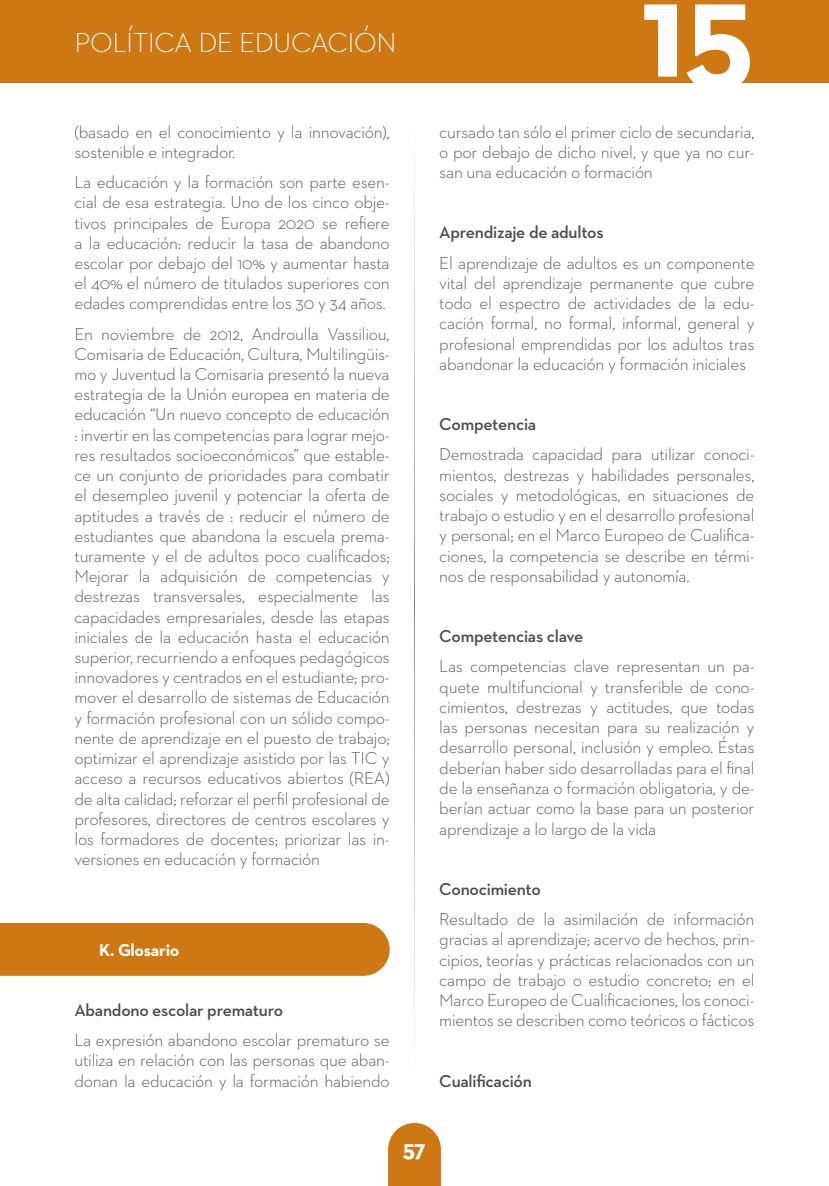
<style>
.page{position:relative;width:829px;height:1186px;background:#fff}
.page>*{position:absolute;margin:0;border:0;box-sizing:border-box;transform-origin:0 0}
.t1{font:700 138.25px "Neutraface 2 Text";color:#fff}
.t2{font:300 28px "Neutraface 2 Text";letter-spacing:-.015em;color:#fff}
.t3{font:700 24.5px "Neutraface 2 Text";color:#fff}
.t4{font:300 17.5px/20.1px "Neutraface 2 Text";letter-spacing:-.015em;color:#4b4b4d;text-align:justify}
.t5{font:600 17.5px "Neutraface 2 Text";letter-spacing:-.015em;color:#4b4b4d}
.t6{font:700 17.5px "Neutraface 2 Text";letter-spacing:-.015em;color:#fff}
</style>
<div class="page">
<svg style="left:414px;top:170px;width:1px;height:864px"></svg>
<div style="left:0;top:923px;width:389px;height:52px;background:#ce7813"></div>
<svg style="left:388px;top:1123px;width:53px;height:63px;background:#d28428"></svg>
<div style="left:0;top:0;width:828px;height:82px;background:#ce7813"></div>
<h2 class="t2" style="left:74px;top:25px;width:324px">POLÍTICA DE EDUCACIÓN</h2>
<p class="t4" style="left:74px;top:121px;width:317px">(basado en el conocimiento y la innovación), sostenible e integrador.</p>
<p class="t4" style="left:74px;top:172px;width:317px">La educación y la formación son parte esen&shy;cial de esa estrategia. Uno de los cinco obje&shy;tivos principales de Europa 2020 se refiere a la educación: reducir la tasa de abandono escolar por debajo del 10% y aumentar hasta el 40% el número de titulados superiores con edades comprendidas entre los 30 y 34 años.</p>
<p class="t4" style="left:74px;top:323px;width:317px">En noviembre de 2012, Androulla Vassiliou, Comisaria de Educación, Cultura, Multilingüis&shy;mo y Juventud la Comisaria presentó la nueva estrategia de la Unión europea en materia de educación “Un nuevo concepto de educación : invertir en las competencias para lograr mejo&shy;res resultados socioeconómicos” que estable&shy;ce un conjunto de prioridades para combatir el desempleo juvenil y potenciar la oferta de aptitudes a través de : reducir el número de estudiantes que abandona la escuela prema&shy;turamente y el de adultos poco cualificados; Mejorar la adquisición de competencias y destrezas transversales, especialmente las capacidades empresariales, desde las etapas iniciales de la educación hasta el educación superior, recurriendo a enfoques pedagógicos innovadores y centrados en el estudiante; pro&shy;mover el desarrollo de sistemas de Educación y formación profesional con un sólido compo&shy;nente de aprendizaje en el puesto de trabajo; optimizar el aprendizaje asistido por las TIC y acceso a recursos educativos abiertos (REA) de alta calidad; reforzar el perfil profesional de profesores, directores de centros escolares y los formadores de docentes; priorizar las in&shy;versiones en educación y formación</p>
<p class="t6" style="left:99px;top:938px;width:82px">K. Glosario</p>
<p class="t5" style="left:74px;top:999px;width:210px">Abandono escolar prematuro</p>
<p class="t4" style="left:74px;top:1030px;width:316px">La expresión abandono escolar prematuro se utiliza en relación con las personas que aban&shy;donan la educación y la formación habiendo</p>
<h1 class="t1" style="left:640px;top:-59px;width:115px">15</h1>
<p class="t4" style="left:439px;top:121px;width:317px">cursado tan sólo el primer ciclo de secundaria, o por debajo de dicho nivel, y que ya no cur&shy;san una educación o formación</p>
<p class="t5" style="left:439px;top:221px;width:166px">Aprendizaje de adultos</p>
<p class="t4" style="left:439px;top:252px;width:317px">El aprendizaje de adultos es un componente vital del aprendizaje permanente que cubre todo el espectro de actividades de la edu&shy;cación formal, no formal, informal, general y profesional emprendidas por los adultos tras abandonar la educación y formación iniciales</p>
<p class="t5" style="left:439px;top:413px;width:98px">Competencia</p>
<p class="t4" style="left:439px;top:444px;width:317px">Demostrada capacidad para utilizar conoci&shy;mientos, destrezas y habilidades personales, sociales y metodológicas, en situaciones de trabajo o estudio y en el desarrollo profesional y personal; en el Marco Europeo de Cualifica&shy;ciones, la competencia se describe en térmi&shy;nos de responsabilidad y autonomía.</p>
<p class="t5" style="left:439px;top:625px;width:146px">Competencias clave</p>
<p class="t4" style="left:439px;top:656px;width:317px">Las competencias clave representan un pa&shy;quete multifuncional y transferible de cono&shy;cimientos, destrezas y actitudes, que todas las personas necesitan para su realización y desarrollo personal, inclusión y empleo. Éstas deberían haber sido desarrolladas para el final de la enseñanza o formación obligatoria, y de&shy;berían actuar como la base para un posterior aprendizaje a lo largo de la vida</p>
<p class="t5" style="left:439px;top:878px;width:103px">Conocimiento</p>
<p class="t4" style="left:439px;top:908px;width:317px">Resultado de la asimilación de información gracias al aprendizaje; acervo de hechos, prin&shy;cipios, teorías y prácticas relacionados con un campo de trabajo o estudio concreto; en el Marco Europeo de Cualificaciones, los conoci&shy;mientos se describen como teóricos o fácticos</p>
<p class="t5" style="left:439px;top:1069px;width:94px">Cualificación</p>
<h3 class="t3" style="left:402px;top:1133px;width:25px">57</h3>
</div>
